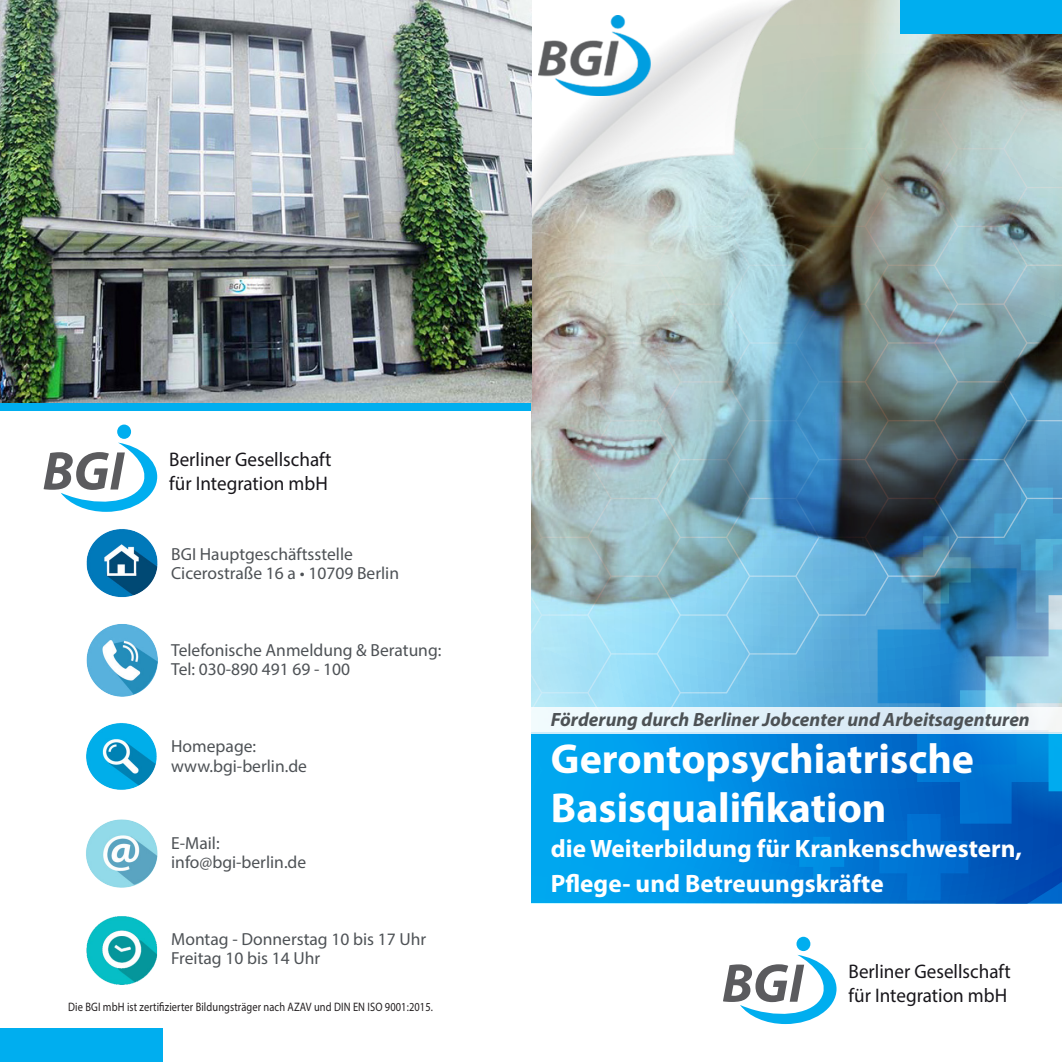
<style>
.page{position:relative;width:1062px;height:1062px;background:#fff}
.page>*{position:absolute;margin:0;border:0;box-sizing:border-box;transform-origin:0 0}
.t1{font:italic 700 54.95px "Myriad Pro";color:#5b5b5e}
.t2{font:700 42px "Myriad Pro";color:#fff}
.t3{font:700 25.2px "Myriad Pro";color:#fff}
.t4{font:19.78px/23.6px "Myriad Pro";color:#18161b}
.t5{font:italic 700 19.25px "Myriad Pro";color:#4d5255}
.t6{font:17.5px "Myriad Pro";color:#4e5256}
.t7{font:12.25px "Myriad Pro";letter-spacing:.01em;color:#231f20;scale:.85 1}
</style>
<div class="page">
<img style="left:531px;top:0;width:531px;height:707px">
<svg style="left:775px;top:433px;width:287px;height:139px;background:#437395"></svg>
<svg style="left:702px;top:572px;width:175px;height:135px;background:#6cb9e2"></svg>
<svg style="left:1061px;top:411px;width:1px;height:32px"></svg>
<img style="left:877px;top:478px;width:185px;height:229px">
<img style="left:531px;top:0;width:288px;height:231px">
<img style="left:539px;top:15px;width:111px;height:80px">
<svg style="left:531px;top:733px;width:531px;height:170px;background:#0183db"></svg>
<svg style="left:531px;top:707px;width:531px;height:26px;fill:#e3f3fa"></svg>
<div style="left:900px;top:0;width:162px;height:34px;background:#00aeef"></div>
<svg style="left:740px;top:954px;width:96px;height:70px"></svg>
<div style="left:796px;top:936px;width:14px;height:15px;background:#00aeef;border-radius:50%"></div>
<img style="left:0;top:0;width:531px;height:403px">
<img style="left:86px;top:916px;width:72px;height:68px">
<img style="left:86px;top:819px;width:72px;height:68px">
<img style="left:86px;top:723px;width:71px;height:67px">
<img style="left:86px;top:624px;width:71px;height:72px">
<img style="left:86px;top:529px;width:72px;height:69px">
<div style="left:0;top:1028px;width:163px;height:34px;background:#00aeef"></div>
<div style="left:0;top:403px;width:531px;height:8px;background:#00aeef"></div>
<svg style="left:61px;top:442px;width:96px;height:70px"></svg>
<div style="left:117px;top:424px;width:14px;height:15px;background:#00aeef;border-radius:50%"></div>
<p class="t1" style="left:43px;top:435px;width:83px">BGI</p>
<p class="t4" style="left:169px;top:447px;width:164px">Berliner Gesellschaft für Integration mbH</p>
<p class="t6" style="left:171px;top:543px;width:183px">BGI Hauptgeschäftsstelle</p>
<p class="t6" style="left:171px;top:562px;width:229px">Cicerostraße 16 a • 10709 Berlin</p>
<p class="t6" style="left:171px;top:639px;width:272px">Telefonische Anmeldung &amp; Beratung:</p>
<p class="t6" style="left:171px;top:658px;width:180px">Tel: 030-890 491 69 - 100</p>
<p class="t6" style="left:171px;top:735px;width:86px">Homepage:</p>
<p class="t6" style="left:171px;top:755px;width:137px">www.bgi-berlin.de</p>
<p class="t6" style="left:171px;top:832px;width:50px">E-Mail:</p>
<p class="t6" style="left:171px;top:851px;width:137px">info@bgi-berlin.de</p>
<p class="t6" style="left:171px;top:928px;width:256px">Montag - Donnerstag 10 bis 17 Uhr</p>
<p class="t6" style="left:171px;top:947px;width:150px">Freitag 10 bis 14 Uhr</p>
<p class="t7" style="left:68px;top:999px;width:430px">Die BGI mbH ist zertifizierter Bildungsträger nach AZAV und DIN EN ISO 9001:2015.</p>
<p class="t5" style="left:551px;top:707px;width:480px">Förderung durch Berliner Jobcenter und Arbeitsagenturen</p>
<p class="t2" style="left:551px;top:732px;width:425px">Gerontopsychiatrische</p>
<p class="t2" style="left:551px;top:781px;width:337px">Basisqualifikation</p>
<p class="t3" style="left:551px;top:832px;width:473px">die Weiterbildung für Krankenschwestern,</p>
<p class="t3" style="left:551px;top:867px;width:334px">Pflege- und Betreuungskräfte</p>
<p class="t1" style="left:722px;top:947px;width:83px">BGI</p>
<p class="t4" style="left:848px;top:959px;width:164px">Berliner Gesellschaft für Integration mbH</p>
</div>
